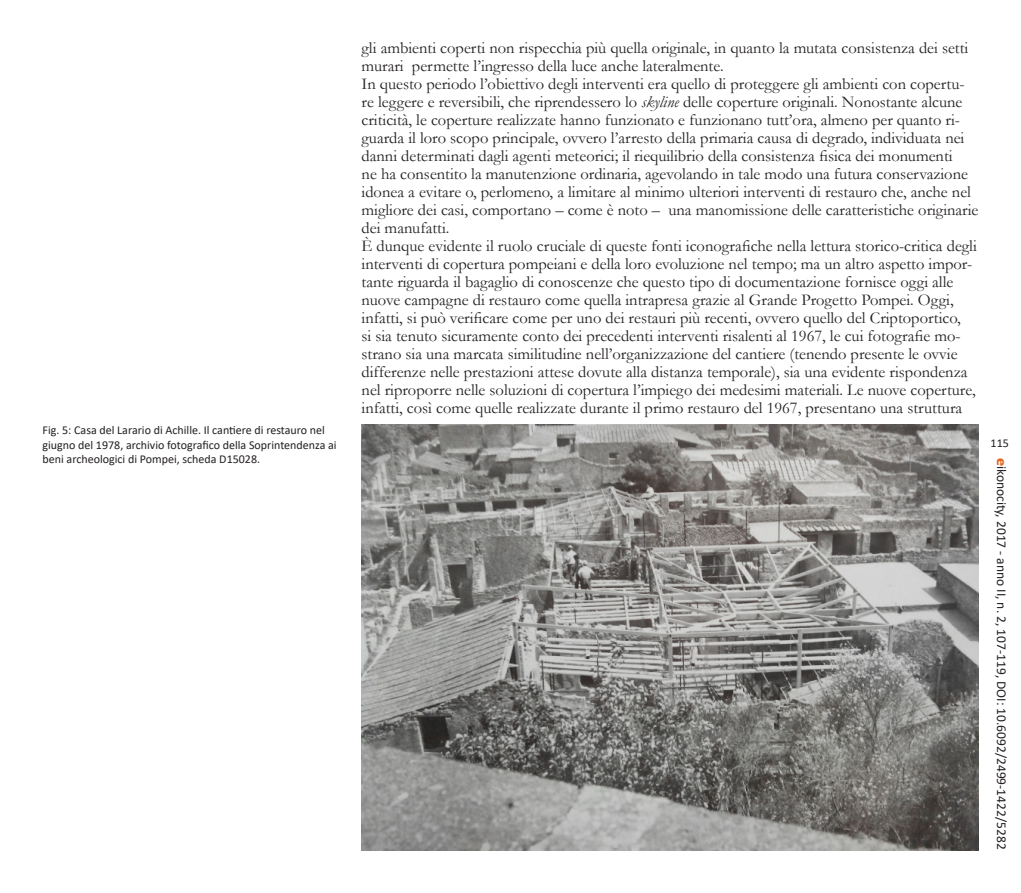
<style>
.page{position:relative;width:1021px;height:893px;background:#fff}
.page>*{position:absolute;margin:0;border:0;box-sizing:border-box;transform-origin:0 0}
.Normale{font:16.5px/18px "Garamond";color:#231f20}
.t1{font:13.5px "Calibri";color:#231f20}
.Normale-2{font:12px/14.4px "Calibri";color:#231f20}
.s1{font-style:italic}
.s2{font-family:"Eras ITC";font-weight:700;color:#df6a26}
</style>
<div class="page">
<img style="left:361px;top:424px;width:617px;height:427px">
<p class="Normale-2" style="left:43px;top:423px;width:295px">Fig. 5: Casa del Larario di Achille. Il cantiere di restauro nel giugno del 1978, archivio fotografico della Soprintendenza ai beni archeologici di Pompei, scheda D15028.</p>
<p class="Normale" style="left:361px;top:39px;width:608px">gli ambienti coperti non rispecchia più quella originale, in quanto la mutata consistenza dei setti murari permette l’ingresso della luce anche lateralmente.</p>
<p class="Normale" style="left:361px;top:75px;width:618px">In questo periodo l’obiettivo degli interventi era quello di proteggere gli ambienti con copertu&shy;re leggere e reversibili, che riprendessero lo <span class="s1">skyline</span> delle coperture originali. Nonostante alcune criticità, le coperture realizzate hanno funzionato e funzionano tutt’ora, almeno per quanto ri&shy;guarda il loro scopo principale, ovvero l’arresto della primaria causa di degrado, individuata nei danni determinati dagli agenti meteorici; il riequilibrio della consistenza fisica dei monumenti<br>ne ha consentito la manutenzione ordinaria, agevolando in tale modo una futura conservazione idonea a evitare o, perlomeno, a limitare al minimo ulteriori interventi di restauro che, anche nel migliore dei casi, comportano – come è noto – una manomissione delle caratteristiche originarie dei manufatti.</p>
<p class="Normale" style="left:361px;top:237px;width:616px">È dunque evidente il ruolo cruciale di queste fonti iconografiche nella lettura storico-critica degli interventi di copertura pompeiani e della loro evoluzione nel tempo; ma un altro aspetto impor&shy;tante riguarda il bagaglio di conoscenze che questo tipo di documentazione fornisce oggi alle nuove campagne di restauro come quella intrapresa grazie al Grande Progetto Pompei. Oggi, infatti, si può verificare come per uno dei restauri più recenti, ovvero quello del Criptoportico,<br>si sia tenuto sicuramente conto dei precedenti interventi risalenti al 1967, le cui fotografie mo&shy;strano sia una marcata similitudine nell’organizzazione del cantiere (tenendo presente le ovvie differenze nelle prestazioni attese dovute alla distanza temporale), sia una evidente rispondenza nel riproporre nelle soluzioni di copertura l’impiego dei medesimi materiali. Le nuove coperture, infatti, così come quelle realizzate durante il primo restauro del 1967, presentano una struttura</p>
<p class="Normale-2" style="left:990px;top:435px;width:20px">115</p>
<p class="t1" style="left:1011px;top:458px;width:393px;rotate:90deg"><span class="s2">e</span>ikonocity, 2017 - anno II, n. 2, 107-119, DOI: 10.6092/2499-1422/5282</p>
</div>
